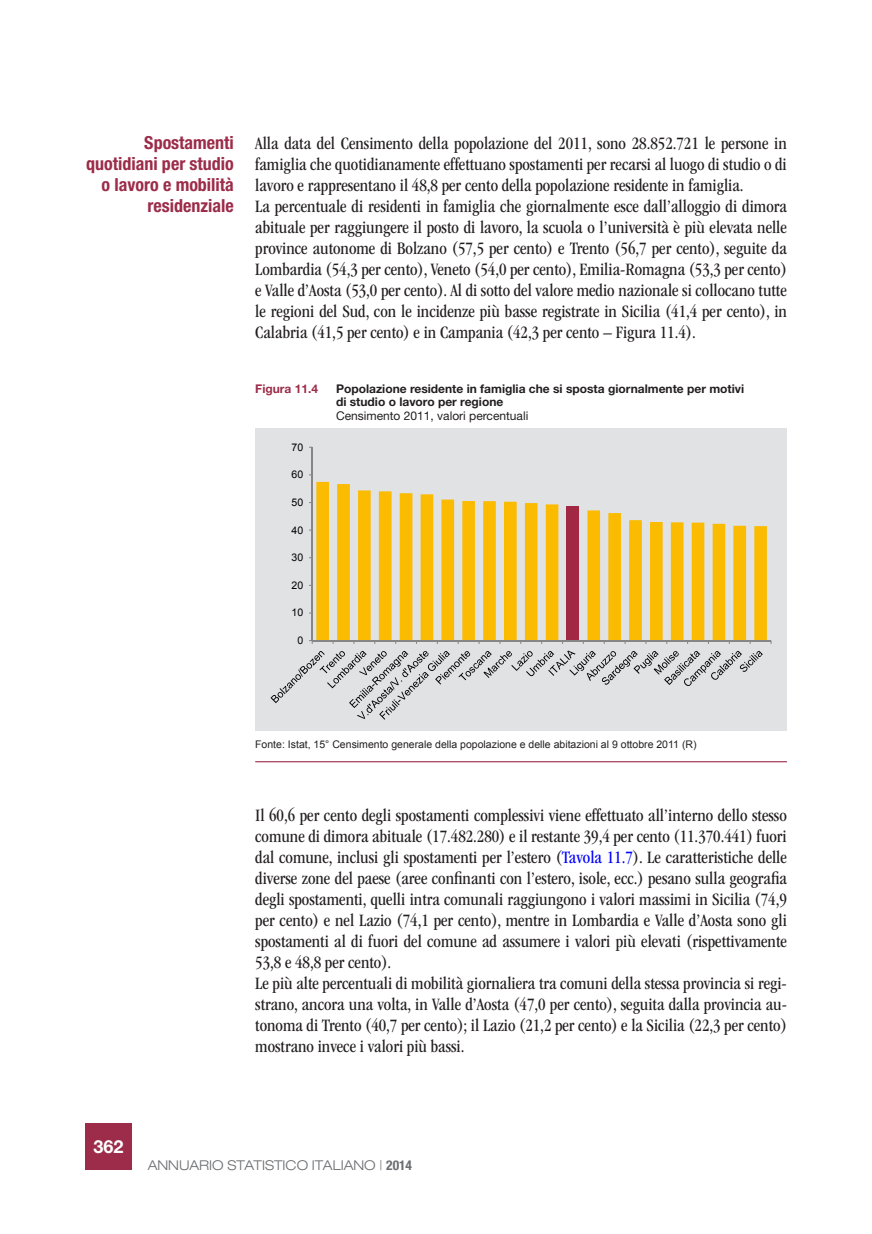
<style>
.page{position:relative;width:872px;height:1234px;background:#fff}
.page>*{position:absolute;margin:0;border:0;box-sizing:border-box;transform-origin:0 0}
.t1{font:condensed 18px/21px "ITC Garamond Std";color:#231f20}
.t2{font:700 condensed 18px/21px "Helvetica Neue LT Std";color:#9c2c49;text-align:right}
.t3{font:700 18px "Helvetica Neue LT Std";color:#fff}
.t4{font:300 expanded 13.5px "Helvetica Neue LT Std";color:#6c6d70}
.t5{font:700 12px/13.5px "Helvetica Neue LT Std";color:#231f20}
.t6{font:12px "Helvetica Neue LT Std";color:#231f20}
.t7{font:700 12px "Helvetica Neue LT Std";color:#9c2c49}
.t8{font:10.5px "Arial";color:#231f20}
.t9{font:10.5px "Arial";color:#000}
.s1{color:#00f}
.s2{font-weight:700;font-stretch:condensed}
</style>
<div class="page">
<div style="left:85px;top:1123px;width:47px;height:46px;background:#9c2c49"></div>
<div style="left:255px;top:428px;width:532px;height:302px;background:#e1e2e4"></div>
<svg style="left:316px;top:482px;width:451px;height:158px"></svg>
<hr style="left:312px;top:447px;width:1px;height:193px;background:#868686">
<hr style="left:312px;top:640px;width:459px;height:1px;background:#868686">
<svg style="left:270px;top:650px;width:493px;height:69px"></svg>
<hr style="left:255px;top:761px;width:532px;height:1px;background:#9c2c49">
<p class="t2" style="left:86px;top:132px;width:149px">Spostamenti quotidiani per studio o lavoro e mobilità residenziale</p>
<p class="t1" style="left:255px;top:132px;width:533px">Alla data del Censimento della popolazione del 2011, sono 28.852.721 le persone in famiglia che quotidianamente effettuano spostamenti per recarsi al luogo di studio o di lavoro e rappresentano il 48,8 per cento della popolazione residente in famiglia.<br>La percentuale di residenti in famiglia che giornalmente esce dall’alloggio di dimora abituale per raggiungere il posto di lavoro, la scuola o l’università è più elevata nelle province autonome di Bolzano (57,5 per cento) e Trento (56,7 per cento), seguite da Lombardia (54,3 per cento), Veneto (54,0 per cento), Emilia-Romagna (53,3 per cento) e Valle d’Aosta (53,0 per cento). Al di sotto del valore medio nazionale si collocano tutte le regioni del Sud, con le incidenze più basse registrate in Sicilia (41,4 per cento), in Calabria (41,5 per cento) e in Campania (42,3 per cento – Figura 11.4).</p>
<p class="t7" style="left:255px;top:381px;width:64px">Figura 11.4</p>
<p class="t5" style="left:336px;top:381px;width:410px">Popolazione residente in famiglia che si sposta giornalmente per motivi di studio o lavoro per regione</p>
<p class="t6" style="left:336px;top:408px;width:194px">Censimento 2011, valori percentuali</p>
<p class="t9" style="left:291px;top:440px;width:13px">70</p>
<p class="t9" style="left:291px;top:467px;width:13px">60</p>
<p class="t9" style="left:291px;top:495px;width:13px">50</p>
<p class="t9" style="left:291px;top:523px;width:13px">40</p>
<p class="t9" style="left:291px;top:550px;width:13px">30</p>
<p class="t9" style="left:291px;top:578px;width:13px">20</p>
<p class="t9" style="left:291px;top:605px;width:13px">10</p>
<p class="t9" style="left:297px;top:633px;width:7px">0</p>
<p class="t3" style="left:93px;top:1135px;width:32px">362</p>
<p class="t8" style="left:255px;top:737px;width:443px">Fonte: Istat, 15° Censimento generale della popolazione e delle abitazioni al 9 ottobre 2011 (R)</p>
<p class="t1" style="left:255px;top:805px;width:533px">Il 60,6 per cento degli spostamenti complessivi viene effettuato all’interno dello stesso comune di dimora abituale (17.482.280) e il restante 39,4 per cento (11.370.441) fuori dal comune, inclusi gli spostamenti per l’estero (<span class="s1">Tavola 11.7</span>). Le caratteristiche delle diverse zone del paese (aree confinanti con l’estero, isole, ecc.) pesano sulla geografia degli spostamenti, quelli intra comunali raggiungono i valori massimi in Sicilia (74,9 per cento) e nel Lazio (74,1 per cento), mentre in Lombardia e Valle d’Aosta sono gli spostamenti al di fuori del comune ad assumere i valori più elevati (rispettivamente 53,8 e 48,8 per cento).<br>Le più alte percentuali di mobilità giornaliera tra comuni della stessa provincia si regi&shy;strano, ancora una volta, in Valle d’Aosta (47,0 per cento), seguita dalla provincia au&shy;tonoma di Trento (40,7 per cento); il Lazio (21,2 per cento) e la Sicilia (22,3 per cento) mostrano invece i valori più bassi.</p>
<p class="t4" style="left:148px;top:1157px;width:266px">ANNUARIO STATISTICO ITALIANO | <span class="s2">2014</span></p>
</div>
